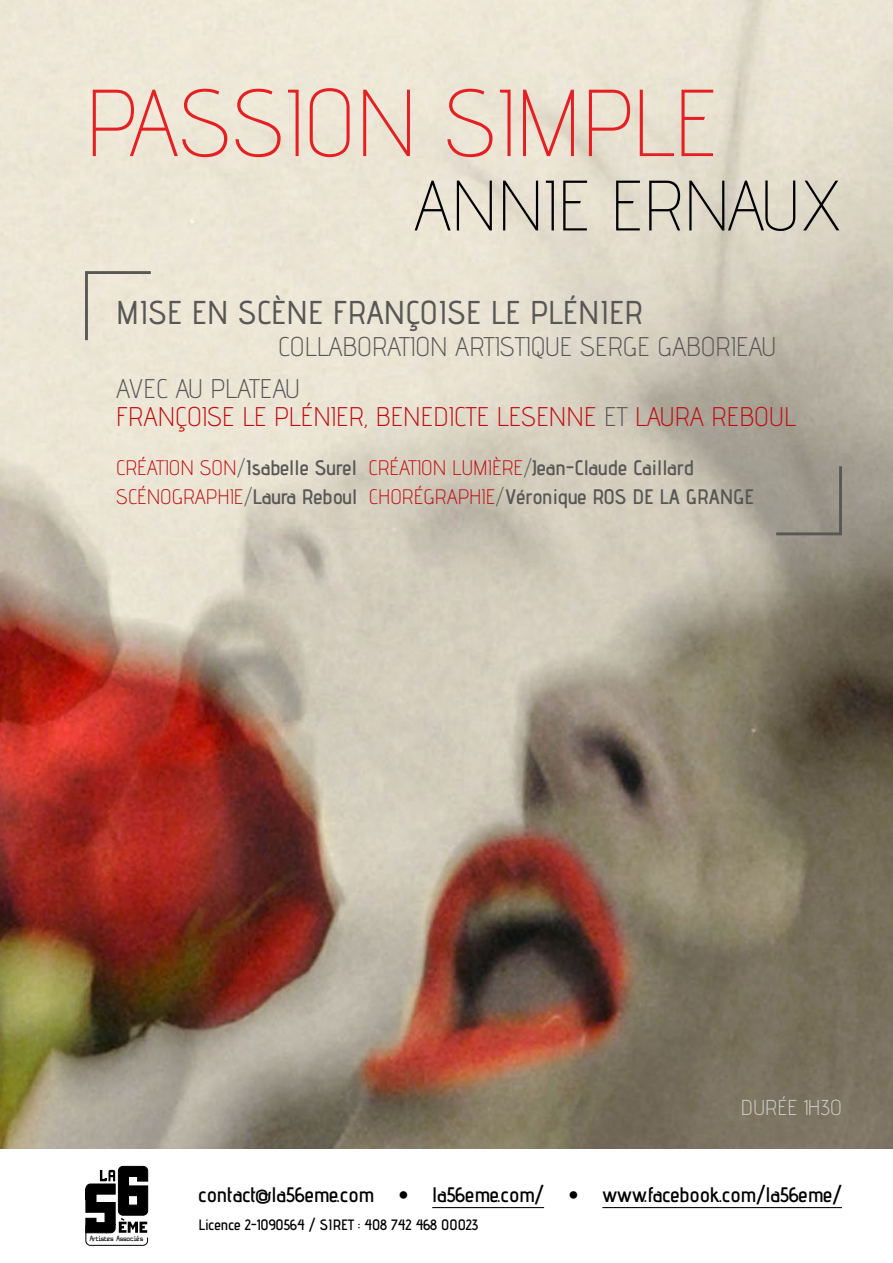
<style>
.page{position:relative;width:893px;height:1263px;background:#fff}
.page>*{position:absolute;margin:0;border:0;box-sizing:border-box;transform-origin:0 0}
.t1{font:200 94.95px "Advent Pro";color:#e51f22}
.t2{font:200 71.1px "Advent Pro";color:#000}
.t3{font:500 33px "Advent Pro";letter-spacing:.005em;color:#575756}
.t4{font:300 27px/41.2px "Advent Pro";color:#575756}
.t5{font:300 27px "Advent Pro";color:#c00d0e}
.t6{font:300 21.6px "Advent Pro";color:#d0d0d0}
.t7{font:600 21px/28.5px "Advent Pro";color:#575756}
.t8{font:600 21px "Advent Pro";color:#000}
.t9{font:600 15px "Advent Pro";color:#000}
.t10{font:700 6.75px "Reykjavik";color:#000}
.s1{color:#575756}
.s2{font-weight:300;color:#c00d0e}
.s3{font-weight:300}
</style>
<div class="page">
<img style="left:0;top:0;width:893px;height:1148px">
<hr style="left:432px;top:1207px;width:112px;height:1px;background:#000">
<hr style="left:602px;top:1207px;width:240px;height:1px;background:#000">
<svg style="left:85px;top:1166px;width:63px;height:80px"></svg>
<svg style="left:84px;top:270px;width:70px;height:73px;background:#e2dbcc"></svg>
<svg style="left:773px;top:463px;width:70px;height:74px;background:#979287"></svg>
<h1 class="t1" style="left:85px;top:66px;width:634px">PASSION SIMPLE</h1>
<h2 class="t2" style="left:414px;top:163px;width:430px">ANNIE ERNAUX</h2>
<h3 class="t3" style="left:116px;top:292px;width:528px">MISE EN SCÈNE FRANÇOISE LE PLÉNIER</h3>
<p class="t4" style="left:116px;top:326px;width:662px;text-indent:162px">COLLABORATION ARTISTIQUE SERGE GABORIEAU<br>AVEC AU PLATEAU</p>
<p class="t5" style="left:116px;top:400px;width:681px">FRANÇOISE LE PLÉNIER, BENEDICTE LESENNE <span class="s1">ET</span> LAURA REBOUL</p>
<p class="t7" style="left:116px;top:453px;width:639px"><span class="s2">CRÉATION SON</span><span class="s3">/</span>Isabelle Surel <span class="s2">CRÉATION LUMIÈRE</span><span class="s3">/</span>Jean-Claude Caillard<br><span class="s2">SCÉNOGRAPHIE</span><span class="s3">/</span>Laura Reboul <span class="s2">CHORÉGRAPHIE</span><span class="s3">/</span>Véronique ROS DE LA GRANGE</p>
<p class="t6" style="left:741px;top:1095px;width:103px">DURÉE 1H30</p>
<p class="t10" style="left:90px;top:1234px;width:55px">Artistes Associés</p>
<p class="t8" style="left:198px;top:1181px;width:645px">contact@la56eme.com • la56eme.com/ • www.facebook.com/la56eme/</p>
<p class="t9" style="left:198px;top:1216px;width:281px">Licence 2-1090564 / SIRET : 408 742 468 00023</p>
</div>
